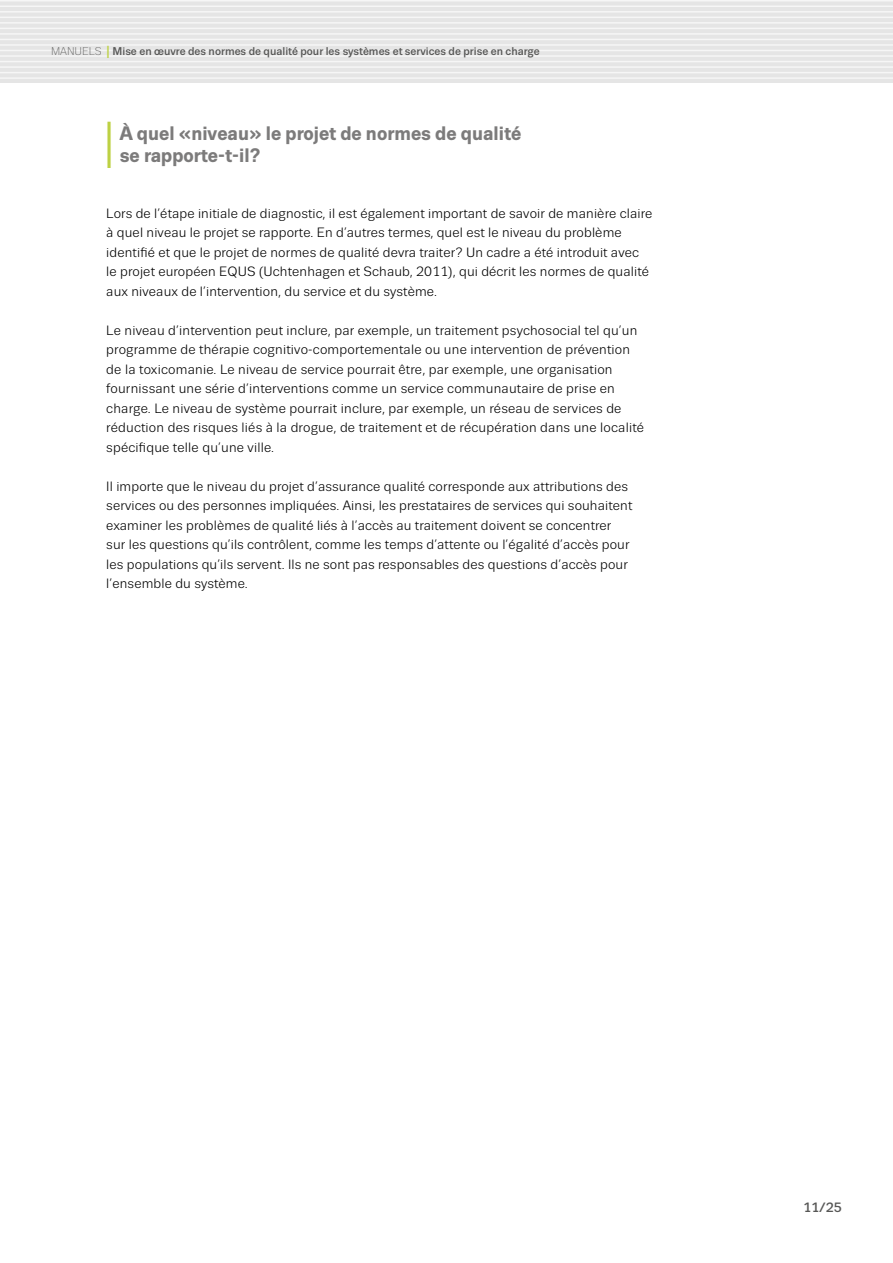
<style>
.page{position:relative;width:893px;height:1263px;background:#fff}
.page>*{position:absolute;margin:0;border:0;box-sizing:border-box;transform-origin:0 0}
.headline_2{font:700 66.15px "Trivia Sans";color:#bdd143;scale:.29 1}
.headline_2-2{font:700 19.5px/22.5px "Trivia Sans";color:#7c7b7b}
.regular_text_9_13{font:13.5px/19.5px "Trivia Sans";letter-spacing:.01em;color:#000}
.t1{font:500 13.5px "Trivia Sans";color:#575756}
.t2{font:11.25px "Trivia Sans Medium 2";color:#575756}
.s1{font-family:"Trivia Sans";font-weight:300}
.s2{font-size:17.4px;color:#bdd143}
</style>
<div class="page">
<div style="left:0;top:0;width:893px;height:83px;background:#e5e5e5"></div>
<hr style="left:0;top:0;width:893px;height:2px;background:#f6f6f6">
<hr style="left:0;top:6px;width:893px;height:1px;background:#f6f6f6">
<hr style="left:0;top:11px;width:893px;height:2px;background:#f6f6f6">
<hr style="left:0;top:17px;width:893px;height:1px;background:#f6f6f6">
<hr style="left:0;top:22px;width:893px;height:2px;background:#f6f6f6">
<hr style="left:0;top:28px;width:893px;height:1px;background:#f6f6f6">
<hr style="left:0;top:33px;width:893px;height:2px;background:#f6f6f6">
<hr style="left:0;top:39px;width:893px;height:1px;background:#f6f6f6">
<hr style="left:0;top:44px;width:893px;height:2px;background:#f6f6f6">
<hr style="left:0;top:50px;width:893px;height:1px;background:#f6f6f6">
<hr style="left:0;top:55px;width:893px;height:2px;background:#f6f6f6">
<hr style="left:0;top:61px;width:893px;height:1px;background:#f6f6f6">
<hr style="left:0;top:66px;width:893px;height:2px;background:#f6f6f6">
<hr style="left:0;top:72px;width:893px;height:1px;background:#f6f6f6">
<hr style="left:0;top:77px;width:893px;height:2px;background:#f6f6f6">
<p class="t2" style="left:51px;top:45px;width:490px"><span class="s1">MANUELS</span> <span class="s2">I</span> Mise en œuvre des normes de qualité pour les systèmes et services de prise en charge</p>
<h2 class="headline_2" style="left:106px;top:109px;width:22px">I</h2>
<h2 class="headline_2-2" style="left:120px;top:122px;width:403px">À quel «niveau» le projet de normes de qualité se rapporte-t-il?</h2>
<p class="regular_text_9_13" style="left:106px;top:203px;width:547px">Lors de l’étape initiale de diagnostic, il est également important de savoir de manière claire à quel niveau le projet se rapporte. En d’autres termes, quel est le niveau du problème identifié et que le projet de normes de qualité devra traiter? Un cadre a été introduit avec le projet européen EQUS (Uchtenhagen et Schaub, 2011), qui décrit les normes de qualité aux niveaux de l’intervention, du service et du système.</p>
<p class="regular_text_9_13" style="left:106px;top:320px;width:539px">Le niveau d’intervention peut inclure, par exemple, un traitement psychosocial tel qu’un programme de thérapie cognitivo-comportementale ou une intervention de prévention de la toxicomanie. Le niveau de service pourrait être, par exemple, une organisation fournissant une série d’interventions comme un service communautaire de prise en charge. Le niveau de système pourrait inclure, par exemple, un réseau de services de réduction des risques liés à la drogue, de traitement et de récupération dans une localité spécifique telle qu’une ville.</p>
<p class="regular_text_9_13" style="left:106px;top:476px;width:528px">Il importe que le niveau du projet d’assurance qualité corresponde aux attributions des services ou des personnes impliquées. Ainsi, les prestataires de services qui souhaitent examiner les problèmes de qualité liés à l’accès au traitement doivent se concentrer sur les questions qu’ils contrôlent, comme les temps d’attente ou l’égalité d’accès pour les populations qu’ils servent. Ils ne sont pas responsables des questions d’accès pour l’ensemble du système.</p>
<p class="t1" style="left:803px;top:1200px;width:40px">11/25</p>
</div>
